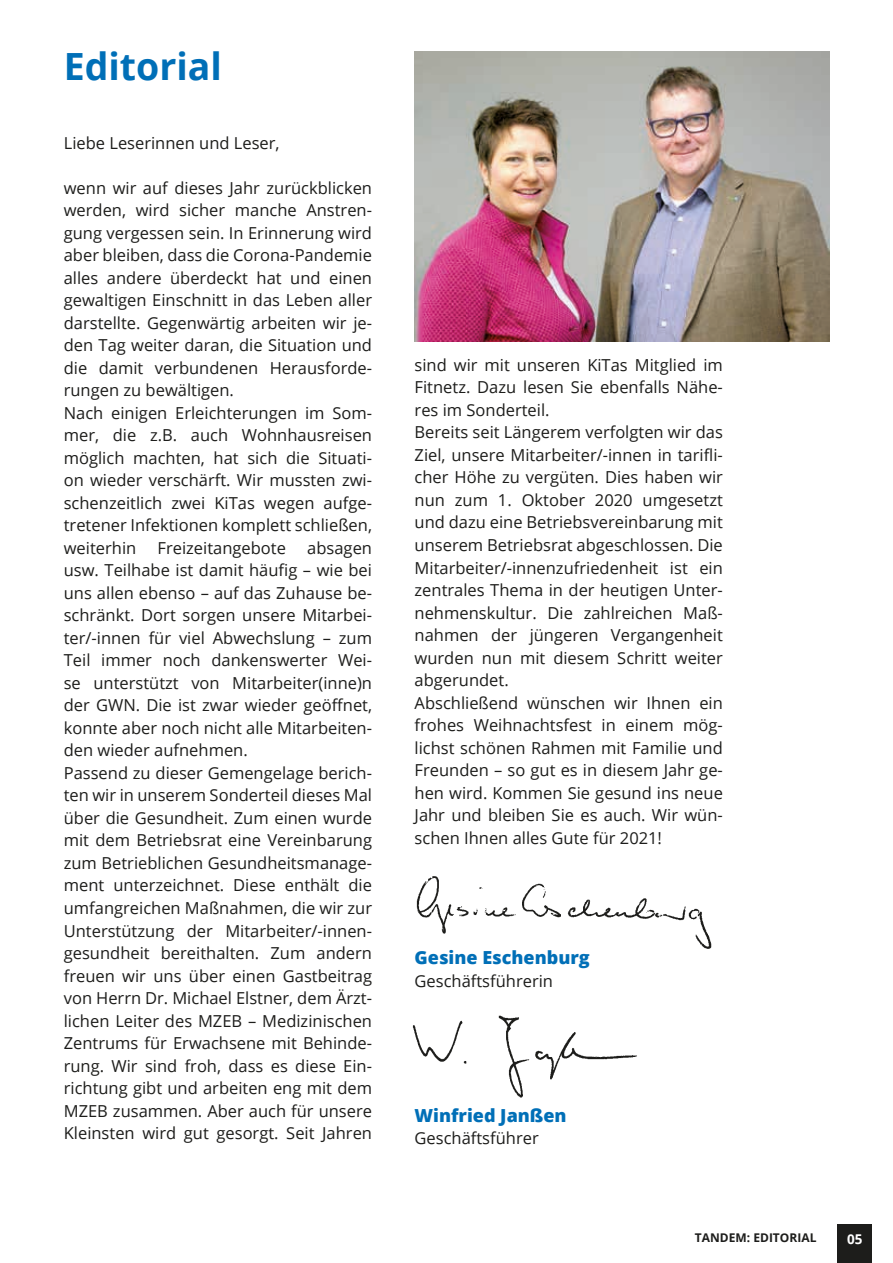
<style>
.page{position:relative;width:893px;height:1263px;background:#fff}
.page>*{position:absolute;margin:0;border:0;box-sizing:border-box;transform-origin:0 0}
.t1{font:700 37.5px "Open Sans";color:#006fb7}
.t2{font:800 18px "Open Sans";color:#006fb7}
.t3{font:16.5px/22.5px "Open Sans";color:#1d1d1b}
.t4{font:700 13.5px "Open Sans";color:#fff}
.t5{font:700 12px "Open Sans";color:#1d1d1b}
</style>
<div class="page">
<div style="left:838px;top:1225px;width:34px;height:38px;background:#1d1d1b"></div>
<img style="left:416px;top:876px;width:296px;height:73px">
<img style="left:412px;top:1015px;width:225px;height:83px">
<img style="left:415px;top:51px;width:414px;height:290px">
<h1 class="t1" style="left:64px;top:40px;width:160px">Editorial</h1>
<p class="t3" style="left:64px;top:131px;width:217px">Liebe Leserinnen und Leser,</p>
<p class="t3" style="left:64px;top:176px;width:310px">wenn wir auf dieses Jahr zurückblicken werden, wird sicher manche Anstren&shy;gung vergessen sein. In Erinnerung wird aber bleiben, dass die Corona-Pandemie alles andere überdeckt hat und einen gewaltigen Einschnitt in das Leben aller darstellte. Gegenwärtig arbeiten wir je&shy;den Tag weiter daran, die Situation und die damit verbundenen Herausforde&shy;rungen zu bewältigen.<br>Nach einigen Erleichterungen im Som&shy;mer, die z.B. auch Wohnhausreisen möglich machten, hat sich die Situati&shy;on wieder verschärft. Wir mussten zwi&shy;schenzeitlich zwei KiTas wegen aufge&shy;tretener Infektionen komplett schließen, weiterhin</p>
<p class="t3" style="left:64px;top:536px;width:310px;text-indent:244px">absagen usw. Teilhabe ist damit häufig – wie bei uns allen ebenso – auf das Zuhause be&shy;schränkt. Dort sorgen unsere Mitarbei&shy;ter/-innen für viel Abwechslung – zum Teil immer noch dankenswerter Wei&shy;se unterstützt von Mitarbeiter(inne)n der GWN. Die ist zwar wieder geöffnet, konnte aber noch nicht alle Mitarbeiten&shy;den wieder aufnehmen.<br>Passend zu dieser Gemengelage berich&shy;ten wir in unserem Sonderteil dieses Mal über die Gesundheit. Zum einen wurde mit dem Betriebsrat eine Vereinbarung zum Betrieblichen Gesundheitsmanage&shy;ment unterzeichnet. Diese enthält die umfangreichen Maßnahmen, die wir zur Unterstützung der Mitarbeiter/-innen&shy;gesundheit bereithalten. Zum andern freuen wir uns über einen Gastbeitrag von Herrn Dr. Michael Elstner, dem Ärzt&shy;lichen Leiter des MZEB – Medizinischen Zentrums für Erwachsene mit Behinde&shy;rung. Wir sind froh, dass es diese Ein&shy;richtung gibt und arbeiten eng mit dem MZEB zusammen. Aber auch für unsere Kleinsten wird gut gesorgt. Seit Jahren</p>
<p class="t3" style="left:158px;top:536px;width:130px">Freizeitangebote</p>
<p class="t3" style="left:415px;top:353px;width:310px">sind wir mit unseren KiTas Mitglied im Fitnetz. Dazu lesen Sie ebenfalls Nähe&shy;res im Sonderteil.<br>Bereits seit Längerem verfolgten wir das Ziel, unsere Mitarbeiter/-innen in tarifli&shy;cher Höhe zu vergüten. Dies haben wir nun zum 1. Oktober 2020 umgesetzt und dazu eine Betriebsvereinbarung mit unserem Betriebsrat abgeschlossen. Die Mitarbeiter/-innenzufriedenheit ist ein zentrales Thema in der heutigen Unter&shy;nehmenskultur. Die zahlreichen Maß&shy;nahmen der jüngeren Vergangenheit wurden nun mit diesem Schritt weiter abgerundet.<br>Abschließend wünschen wir Ihnen ein frohes Weihnachtsfest in einem mög&shy;lichst schönen Rahmen mit Familie und Freunden – so gut es in diesem Jahr ge&shy;hen wird. Kommen Sie gesund ins neue Jahr und bleiben Sie es auch. Wir wün&shy;schen Ihnen alles Gute für 2021!</p>
<p class="t2" style="left:415px;top:944px;width:177px">Gesine Eschenburg</p>
<p class="t3" style="left:415px;top:969px;width:140px">Geschäftsführerin</p>
<p class="t2" style="left:415px;top:1101px;width:154px">Winfried Janßen</p>
<p class="t3" style="left:415px;top:1126px;width:126px">Geschäftsführer</p>
<p class="t5" style="left:695px;top:1229px;width:123px">TANDEM: EDITORIAL</p>
<p class="t4" style="left:847px;top:1229px;width:17px">05</p>
</div>
